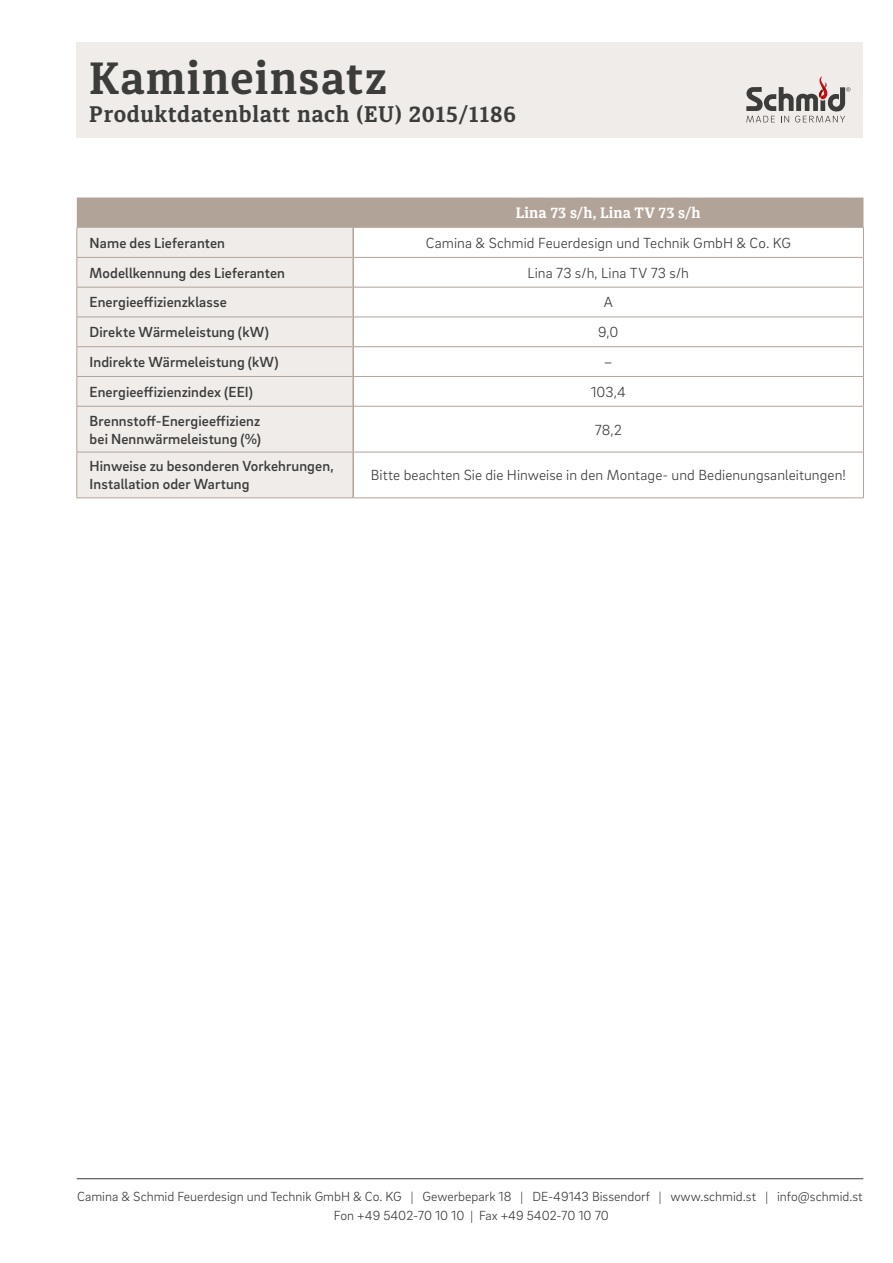
<style>
.page{position:relative;width:893px;height:1263px;background:#fff}
.page>*{position:absolute;margin:0;border:0;box-sizing:border-box;transform-origin:0 0}
.t1{font:700 45px "Diaria Pro";letter-spacing:.03em;color:#3c3c3b}
.t2{font:700 22.5px "Diaria Pro";letter-spacing:.03em;color:#3c3c3b}
.t3{font:500 15px/29.5px "Brix Sans";letter-spacing:.01em;color:#3c3c3b}
.t4{font:300 15px/29.7px "Brix Sans";letter-spacing:.005em;color:#3c3c3b;text-align:center}
.t5{font:700 15px "Diaria Pro";letter-spacing:.01em;color:#fff}
.t6{font:300 13.5px/19.5px "Brix Sans";color:#3c3c3b;text-align:center}
</style>
<div class="page">
<div style="left:77px;top:43px;width:786px;height:95px;background:#efecea"></div>
<div style="left:77px;top:198px;width:786px;height:29px;background:#b2a398"></div>
<div style="left:78px;top:228px;width:274px;height:270px;background:#efecea"></div>
<hr style="left:77px;top:227px;width:276px;height:1px;background:#b2a499">
<hr style="left:77px;top:227px;width:1px;height:30px;background:#b2a499">
<hr style="left:353px;top:227px;width:511px;height:1px;background:#b2a499">
<hr style="left:863px;top:227px;width:1px;height:30px;background:#b2a499">
<hr style="left:77px;top:257px;width:275px;height:1px;background:#b2a499">
<svg style="left:77px;top:258px;width:1px;height:29px"></svg>
<hr style="left:354px;top:257px;width:510px;height:1px;background:#b2a499">
<svg style="left:863px;top:258px;width:1px;height:29px"></svg>
<hr style="left:77px;top:287px;width:275px;height:1px;background:#b2a499">
<hr style="left:77px;top:287px;width:1px;height:30px;background:#b2a499">
<hr style="left:354px;top:287px;width:510px;height:1px;background:#b2a499">
<hr style="left:863px;top:287px;width:1px;height:30px;background:#b2a499">
<hr style="left:77px;top:317px;width:275px;height:1px;background:#b2a499">
<hr style="left:354px;top:317px;width:510px;height:1px;background:#b2a499">
<hr style="left:77px;top:346px;width:275px;height:1px;background:#b2a499">
<hr style="left:354px;top:346px;width:510px;height:1px;background:#b2a499">
<hr style="left:77px;top:376px;width:276px;height:1px;background:#b2a499">
<svg style="left:77px;top:317px;width:1px;height:89px"></svg>
<hr style="left:77px;top:406px;width:276px;height:1px;background:#b2a499">
<hr style="left:77px;top:406px;width:1px;height:46px;background:#b2a499">
<hr style="left:77px;top:452px;width:276px;height:1px;background:#b2a499">
<hr style="left:77px;top:452px;width:1px;height:46px;background:#b2a499">
<hr style="left:77px;top:498px;width:276px;height:1px;background:#b2a499">
<hr style="left:353px;top:498px;width:511px;height:1px;background:#b2a499">
<hr style="left:352px;top:227px;width:2px;height:30px;background:#b2a499">
<hr style="left:352px;top:257px;width:2px;height:30px;background:#b2a499">
<hr style="left:352px;top:287px;width:2px;height:30px;background:#b2a499">
<hr style="left:352px;top:317px;width:2px;height:30px;background:#b2a499">
<hr style="left:352px;top:347px;width:2px;height:29px;background:#b2a499">
<hr style="left:352px;top:377px;width:2px;height:29px;background:#b2a499">
<hr style="left:352px;top:406px;width:2px;height:46px;background:#b2a499">
<hr style="left:352px;top:452px;width:2px;height:46px;background:#b2a499">
<hr style="left:353px;top:376px;width:511px;height:1px;background:#b2a499">
<svg style="left:863px;top:318px;width:1px;height:88px"></svg>
<hr style="left:353px;top:406px;width:511px;height:1px;background:#b2a499">
<hr style="left:863px;top:406px;width:1px;height:46px;background:#b2a499">
<hr style="left:353px;top:452px;width:511px;height:1px;background:#b2a499">
<hr style="left:863px;top:452px;width:1px;height:46px;background:#b2a499">
<svg style="left:746px;top:76px;width:104px;height:46px"></svg>
<hr style="left:77px;top:1178px;width:786px;height:1px;background:#3c3c3b">
<h1 class="t1" style="left:89px;top:51px;width:299px">Kamineinsatz</h1>
<h2 class="t2" style="left:89px;top:100px;width:428px">Produktdatenblatt nach (EU) 2015/1186</h2>
<p class="t5" style="left:516px;top:203px;width:186px">Lina 73 s/h, Lina TV 73 s/h</p>
<p class="t3" style="left:90px;top:227px;width:137px">Name des Lieferanten</p>
<p class="t4" style="left:426px;top:227px;width:367px">Camina &amp; Schmid Feuerdesign und Technik GmbH &amp; Co. KG</p>
<p class="t3" style="left:90px;top:257px;width:197px">Modellkennung des Lieferanten<br>Energieeffizienzklasse<br>Direkte Wärmeleistung (kW)<br>Indirekte Wärmeleistung (kW)<br>Energieeffizienzindex (EEI)<br>Brennstoff-Energieeffizienz</p>
<p class="t3" style="left:90px;top:424px;width:246px;line-height:27.8px">bei Nennwärmeleistung (%)<br>Hinweise zu besonderen Vorkehrungen,</p>
<p class="t3" style="left:90px;top:469px;width:161px">Installation oder Wartung</p>
<p class="t4" style="left:527px;top:257px;width:163px">Lina 73 s/h, Lina TV 73 s/h<br>A<br>9,0<br>–<br>103,4</p>
<p class="t4" style="left:595px;top:414px;width:29px">78,2</p>
<p class="t4" style="left:371px;top:460px;width:477px">Bitte beachten Sie die Hinweise in den Montage- und Bedienungsanleitungen!</p>
<p class="t6" style="left:77px;top:1186px;width:787px">Camina &amp; Schmid Feuerdesign und Technik GmbH &amp; Co. KG | Gewerbepark 18 | DE-49143 Bissendorf | www.schmid.st | info@schmid.st<br>Fon +49 5402-70 10 10 | Fax +49 5402-70 10 70</p>
</div>
